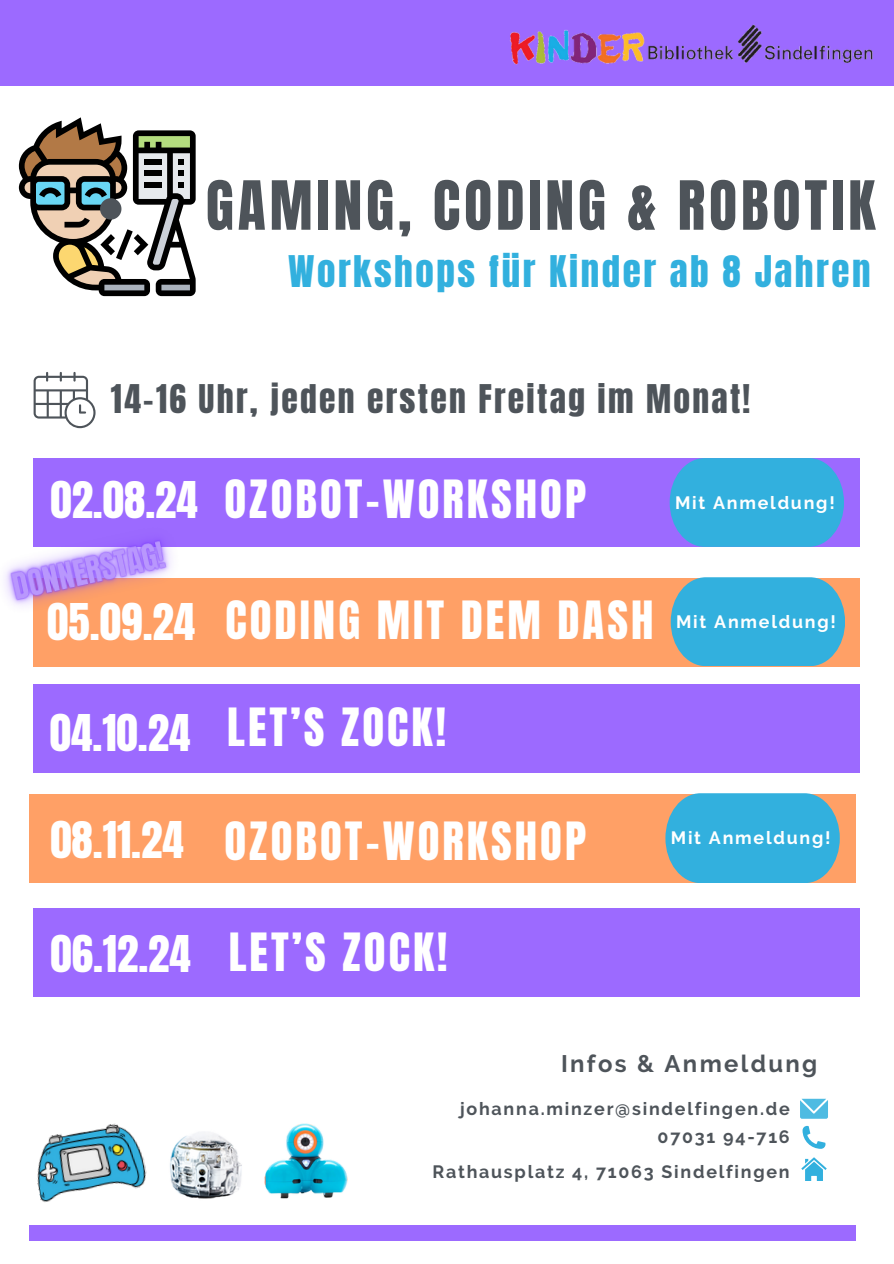
<style>
.page{position:relative;width:894px;height:1264px;background:#fff}
.page>*{position:absolute;margin:0;border:0;box-sizing:border-box;transform-origin:0 0}
.t1{font:57.6px "Anton";letter-spacing:.07em;color:#4e545a}
.t2{font:44.85px "Anton";letter-spacing:.07em;color:#fff}
.t3{font:43.05px "Anton";color:#fff}
.t4{font:37.05px "Anton";letter-spacing:.07em;color:#32b0de}
.t5{font:33.6px "Anton";letter-spacing:.07em;color:#4e545a}
.t6{font:700 23.85px "Raleway";letter-spacing:.1em;color:#4e545a}
.t7{font:700 17.85px "Raleway";letter-spacing:.1em;color:#4e545a}
.t8{font:700 17.85px "Raleway";letter-spacing:.1em;color:#fff}
</style>
<div class="page">
<div style="left:0;top:0;width:893px;height:86px;background:#9c6aff"></div>
<div style="left:30px;top:1224px;width:825px;height:16px;background:#9c6aff"></div>
<svg style="left:802px;top:1125px;width:22px;height:23px"></svg>
<svg style="left:801px;top:1157px;width:25px;height:23px"></svg>
<svg style="left:800px;top:1098px;width:27px;height:20px"></svg>
<img style="left:510px;top:24px;width:363px;height:41px">
<img style="left:37px;top:1123px;width:110px;height:79px">
<img style="left:170px;top:1132px;width:72px;height:67px">
<img style="left:264px;top:1123px;width:84px;height:76px">
<div style="left:34px;top:684px;width:825px;height:89px;background:#9c6aff"></div>
<div style="left:34px;top:908px;width:825px;height:89px;background:#9c6aff"></div>
<div style="left:34px;top:458px;width:825px;height:89px;background:#9c6aff"></div>
<svg style="left:669px;top:458px;width:174px;height:89px;background:#3ba9e0"></svg>
<div style="left:29px;top:794px;width:826px;height:89px;background:#ffa066"></div>
<svg style="left:665px;top:793px;width:174px;height:90px;background:#44afd4"></svg>
<div style="left:34px;top:578px;width:825px;height:89px;background:#ffa066"></div>
<svg style="left:670px;top:577px;width:174px;height:89px;background:#44afd4"></svg>
<svg style="left:34px;top:372px;width:61px;height:56px"></svg>
<svg style="left:19px;top:117px;width:176px;height:179px"></svg>
<img style="left:4px;top:493px;width:167px;height:158px">
<h5 class="t1" style="left:206px;top:164px;width:670px">GAMING, CODING &amp; ROBOTIK</h5>
<p class="t4" style="left:288px;top:244px;width:583px">Workshops für Kinder ab 8 Jahren</p>
<h2 class="t5" style="left:111px;top:375px;width:640px">14-16 Uhr, jeden ersten Freitag im Monat!</h2>
<h2 class="t3" style="left:50px;top:468px;width:149px">02.08.24</h2>
<p class="t2" style="left:224px;top:466px;width:363px">OZOBOT-WORKSHOP</p>
<h2 class="t8" style="left:674px;top:492px;width:161px">Mit Anmeldung!</h2>
<h2 class="t3" style="left:47px;top:591px;width:149px">05.09.24</h2>
<h2 class="t2" style="left:225px;top:588px;width:429px">CODING MIT DEM DASH</h2>
<p class="t8" style="left:676px;top:611px;width:161px">Mit Anmeldung!</p>
<h3 class="t3" style="left:50px;top:701px;width:142px">04.10.24</h3>
<p class="t2" style="left:227px;top:695px;width:220px">LET’S ZOCK!</p>
<p class="t3" style="left:50px;top:809px;width:135px">08.11.24</p>
<p class="t2" style="left:224px;top:808px;width:363px">OZOBOT-WORKSHOP</p>
<h2 class="t8" style="left:670px;top:827px;width:161px">Mit Anmeldung!</h2>
<p class="t3" style="left:50px;top:923px;width:142px">06.12.24</p>
<h2 class="t2" style="left:228px;top:920px;width:220px">LET’S ZOCK!</h2>
<p class="t6" style="left:561px;top:1049px;width:258px">Infos &amp; Anmeldung</p>
<h2 class="t7" style="left:460px;top:1098px;width:331px">johanna.minzer@sindelfingen.de</h2>
<h2 class="t7" style="left:657px;top:1125px;width:134px">07031 94-716</h2>
<h2 class="t7" style="left:432px;top:1161px;width:358px">Rathausplatz 4, 71063 Sindelfingen</h2>
</div>
